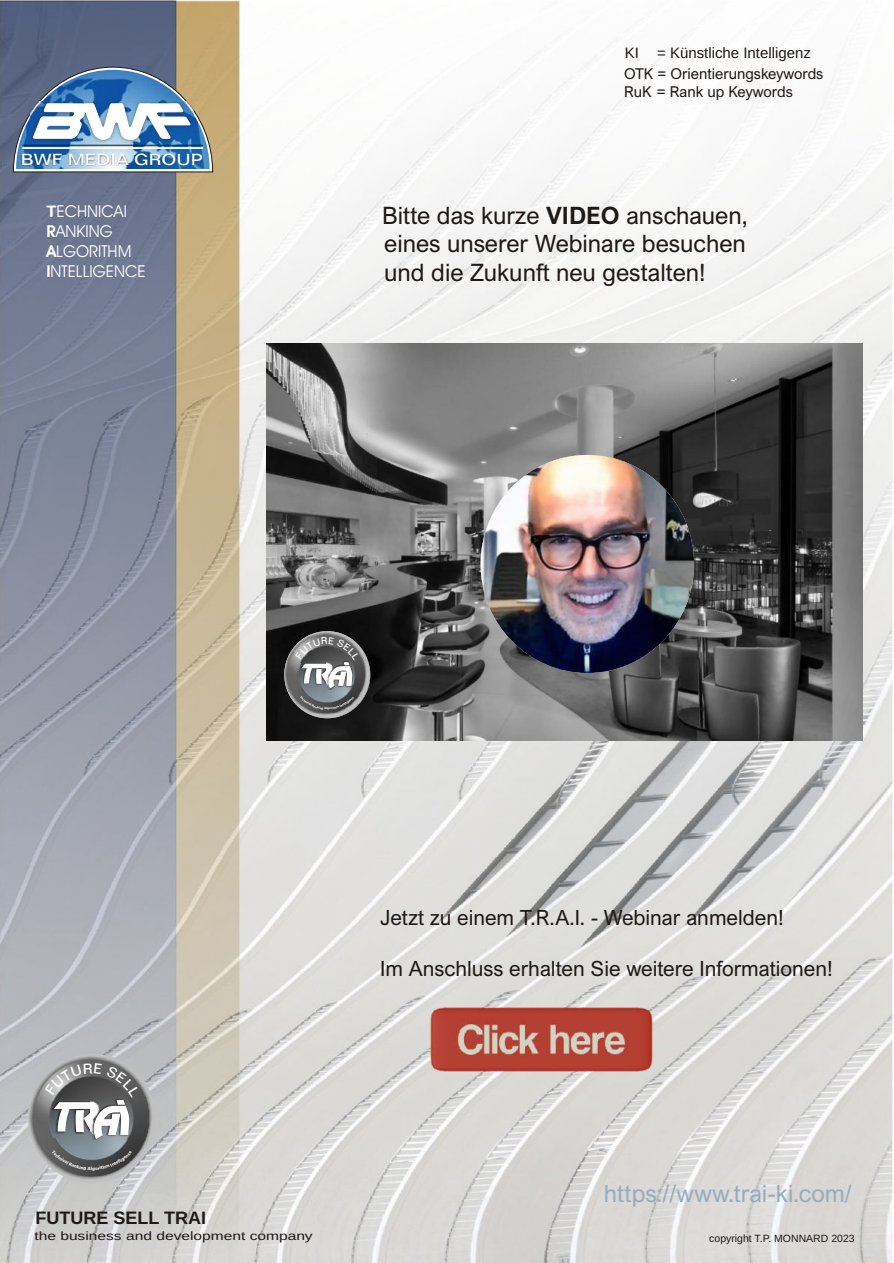
<style>
.page{position:relative;width:894px;height:1263px;background:#fff}
.page>*{position:absolute;margin:0;border:0;box-sizing:border-box;transform-origin:0 0}
.t1{font:24px/28.8px "Arial Nova";color:#1f1a17;text-align:justify}
.t2{font:24px "Arial Nova";color:#96adbf}
.t3{font:21px "Arial Nova";color:#1f1a17}
.t4{font:700 18px "Arimo";color:#1f1a17}
.t5{font:16.5px/19.8px "Avant Garde Bk BT";color:#fff}
.t6{font:15.75px "Folio Md BT";color:#fff;scale:1.17 1}
.t7{font:15px/18.1px "Arial Nova";color:#1f1a17}
.t8{font:15px "Arimo";color:#1f1a17}
.t9{font:12px "Arimo";color:#1f1a17;scale:1.3 1}
.t10{font:10.5px "Arimo";color:#1f1a17}
.s1{font-family:"Arimo";font-weight:700}
.s2{font-weight:700}
</style>
<div class="page">
<img style="left:0;top:0;width:893px;height:1263px">
<img style="left:430px;top:1008px;width:223px;height:63px">
<img style="left:28px;top:1054px;width:128px;height:129px;border-radius:50%">
<img style="left:50px;top:1139px;width:84px;height:21px">
<img style="left:91px;top:1139px;width:39px;height:1px">
<img style="left:266px;top:343px;width:597px;height:398px">
<img style="left:284px;top:631px;width:86px;height:87px;border-radius:50%">
<img style="left:299px;top:689px;width:57px;height:14px">
<img style="left:481px;top:455px;width:213px;height:218px;border-radius:50%">
<img style="left:13px;top:67px;width:200px;height:105px">
<svg style="left:45px;top:1063px;width:95px;height:76px"></svg>
<svg style="left:51px;top:1150px;width:81px;height:21px;background:#5f6365"></svg>
<svg style="left:295px;top:637px;width:65px;height:52px"></svg>
<svg style="left:300px;top:696px;width:54px;height:14px"></svg>
<p class="t6" style="left:21px;top:151px;width:157px">BWF MEDIA GROUP</p>
<p class="t5" style="left:46px;top:202px;width:101px"><span class="s1">T</span>ECHNICAl<br><span class="s2">R</span>ANKING<br><span class="s2">A</span>LGORITHM<br><span class="s2">I</span>NTELLIGENCE</p>
<p class="t8" style="left:625px;top:45px;width:188px">KI = Künstliche Intelligenz</p>
<p class="t7" style="left:624px;top:65px;width:201px">OTK = Orientierungskeywords<br>RuK = Rank up Keywords</p>
<p class="t1" style="left:382px;top:201px;width:367px">Bitte das kurze <span class="s2">VIDEO</span> anschauen, eines unserer Webinare besuchen und die Zukunft neu gestalten!</p>
<p class="t4" style="left:35px;top:1211px;width:172px">FUTURE SELL TRAI</p>
<p class="t3" style="left:380px;top:907px;width:405px">Jetzt zu einem T.R.A.I. - Webinar anmelden!</p>
<p class="t3" style="left:380px;top:958px;width:454px">Im Anschluss erhalten Sie weitere Informationen!</p>
<p class="t2" style="left:604px;top:1181px;width:249px">https://www.trai-ki.com/</p>
<p class="t9" style="left:34px;top:1230px;width:216px">the business and development company</p>
<p class="t10" style="left:709px;top:1233px;width:147px">copyright T.P. MONNARD 2023</p>
</div>
